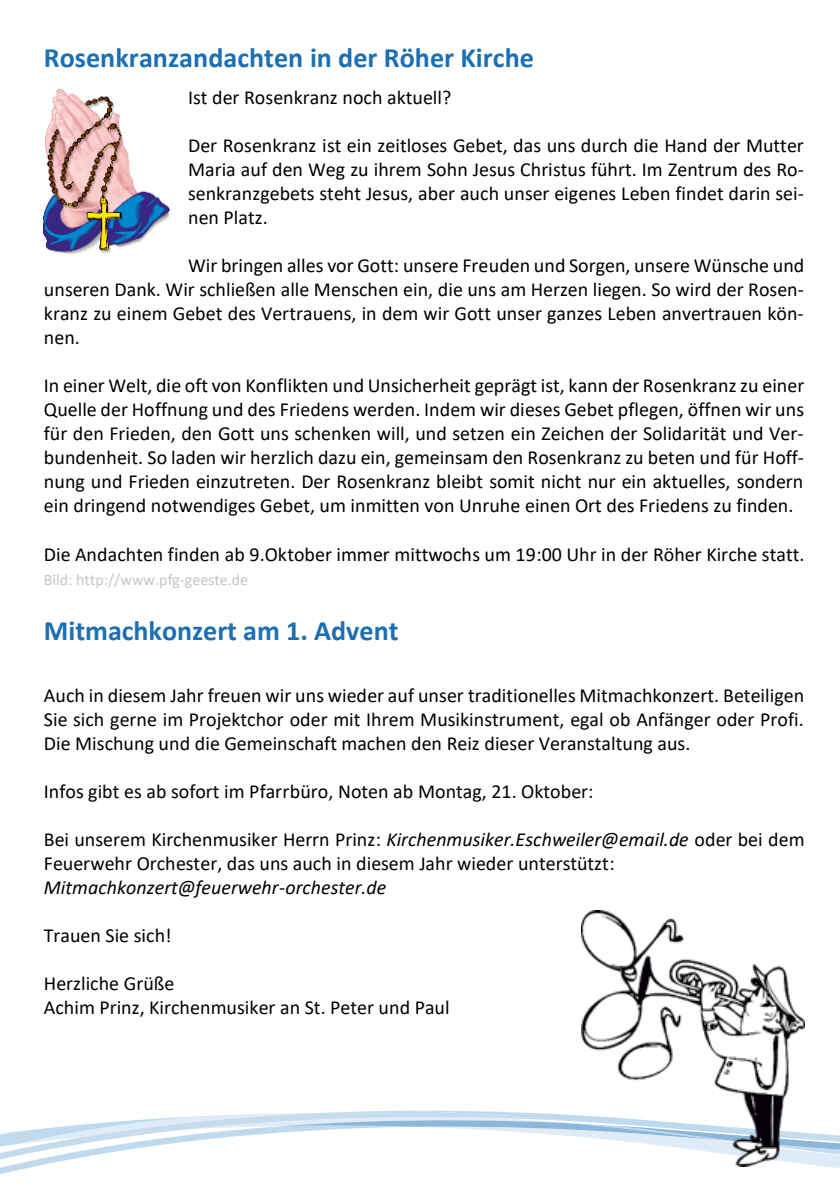
<style>
.page{position:relative;width:840px;height:1191px;background:#fff}
.page>*{position:absolute;margin:0;border:0;box-sizing:border-box;transform-origin:0 0}
.t1{font:700 28px "Calibri";color:#1b6fb2}
.t2{font:20px/24px "Calibri";color:#000;text-align:justify}
.t3{font:italic 20px "Calibri";letter-spacing:.005em;color:#000}
.t4{font:16px "Calibri";color:#c6c6c6}
.s1{font-style:italic}
</style>
<div class="page">
<svg style="left:199px;top:1113px;width:84px;height:10px"></svg>
<svg style="left:102px;top:1116px;width:97px;height:7px"></svg>
<svg style="left:0;top:1123px;width:283px;height:51px"></svg>
<svg style="left:283px;top:1110px;width:556px;height:58px"></svg>
<img style="left:44px;top:88px;width:127px;height:166px">
<img style="left:581px;top:911px;width:223px;height:255px">
<h1 class="t1" style="left:44px;top:38px;width:491px">Rosenkranzandachten in der Röher Kirche</h1>
<p class="t2" style="left:188px;top:85px;width:264px">Ist der Rosenkranz noch aktuell?</p>
<p class="t2" style="left:188px;top:133px;width:617px">Der Rosenkranz ist ein zeitloses Gebet, das uns durch die Hand der Mutter Maria auf den Weg zu ihrem Sohn Jesus Christus führt. Im Zentrum des Ro&shy;senkranzgebets steht Jesus, aber auch unser eigenes Leben findet darin sei&shy;nen Platz.</p>
<p class="t2" style="left:44px;top:253px;width:761px;text-indent:144px">Wir bringen alles vor Gott: unsere Freuden und Sorgen, unsere Wünsche und unseren Dank. Wir schließen alle Menschen ein, die uns am Herzen liegen. So wird der Rosen&shy;kranz zu einem Gebet des Vertrauens, in dem wir Gott unser ganzes Leben anvertrauen kön&shy;nen.</p>
<p class="t2" style="left:44px;top:373px;width:761px">In einer Welt, die oft von Konflikten und Unsicherheit geprägt ist, kann der Rosenkranz zu einer Quelle der Hoffnung und des Friedens werden. Indem wir dieses Gebet pflegen, öffnen wir uns für den Frieden, den Gott uns schenken will, und setzen ein Zeichen der Solidarität und Ver&shy;bundenheit. So laden wir herzlich dazu ein, gemeinsam den Rosenkranz zu beten und für Hoff&shy;nung und Frieden einzutreten. Der Rosenkranz bleibt somit nicht nur ein aktuelles, sondern ein dringend notwendiges Gebet, um inmitten von Unruhe einen Ort des Friedens zu finden.</p>
<p class="t2" style="left:44px;top:541px;width:761px">Die Andachten finden ab 9.Oktober immer mittwochs um 19:00 Uhr in der Röher Kirche statt.</p>
<p class="t4" style="left:44px;top:568px;width:206px">Bild: http://www.pfg-geeste.de</p>
<h1 class="t1" style="left:44px;top:611px;width:356px">Mitmachkonzert am 1. Advent</h1>
<p class="t2" style="left:44px;top:683px;width:761px">Auch in diesem Jahr freuen wir uns wieder auf unser traditionelles Mitmachkonzert. Beteiligen Sie sich gerne im Projektchor oder mit Ihrem Musikinstrument, egal ob Anfänger oder Profi.<br>Die Mischung und die Gemeinschaft machen den Reiz dieser Veranstaltung aus.</p>
<p class="t2" style="left:44px;top:779px;width:550px">Infos gibt es ab sofort im Pfarrbüro, Noten ab Montag, 21. Oktober:</p>
<p class="t2" style="left:44px;top:827px;width:761px">Bei unserem Kirchenmusiker Herrn Prinz: <span class="s1">Kirchenmusiker.Eschweiler@email.de</span> oder bei dem<br>Feuerwehr Orchester, das uns auch in diesem Jahr wieder unterstützt:</p>
<p class="t3" style="left:44px;top:873px;width:344px">Mitmachkonzert@feuerwehr-orchester.de</p>
<p class="t2" style="left:44px;top:923px;width:129px">Trauen Sie sich!</p>
<p class="t2" style="left:44px;top:971px;width:407px">Herzliche Grüße<br>Achim Prinz, Kirchenmusiker an St. Peter und Paul</p>
</div>
